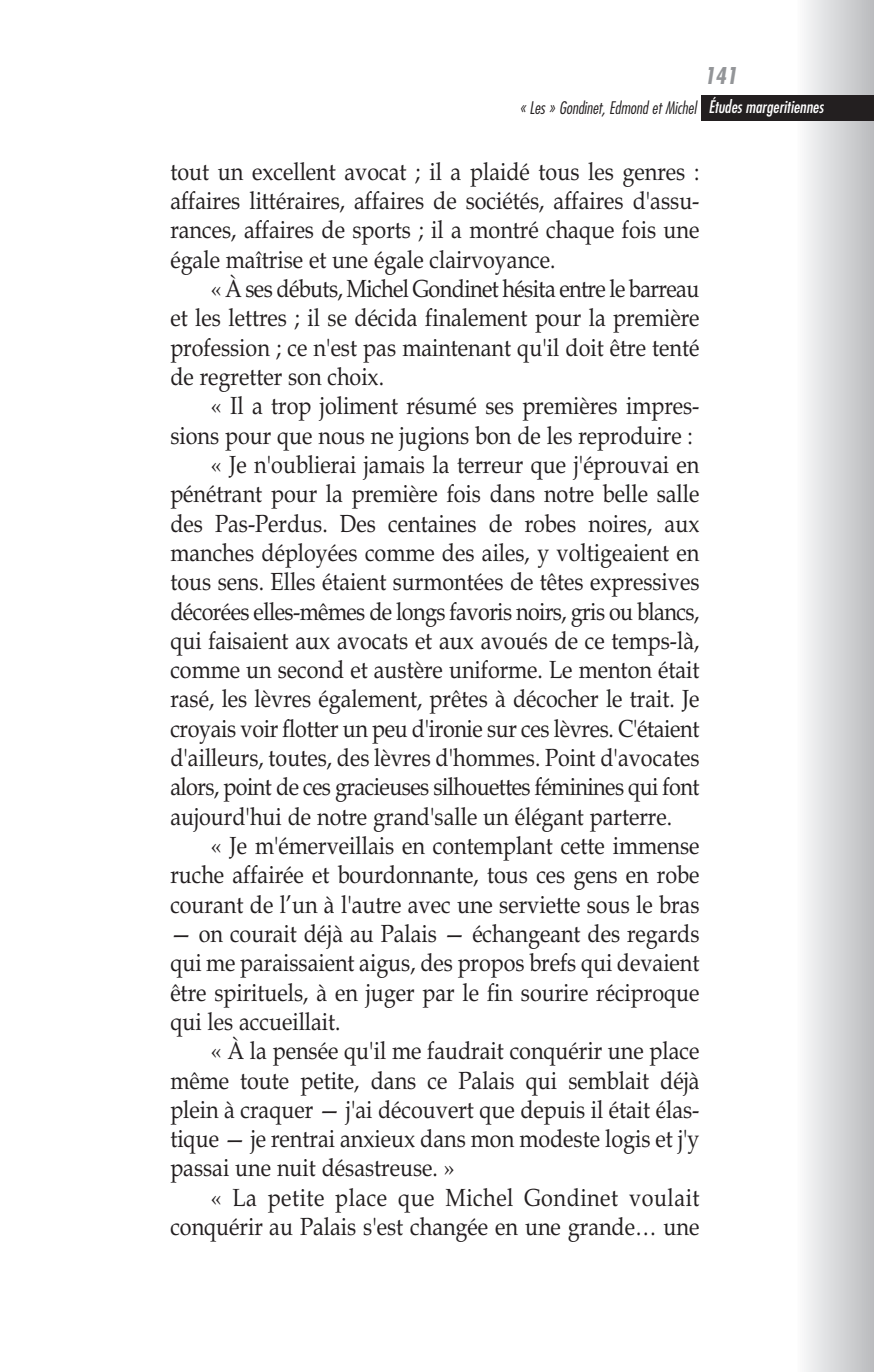
<style>
.page{position:relative;width:874px;height:1372px;background:#fff}
.page>*{position:absolute;margin:0;border:0;box-sizing:border-box;transform-origin:0 0}
.t1{font:24.75px/29.2px "Book Antiqua";color:#231f20;text-align:justify;scale:.87 1}
.t2{font:24.75px "Book Antiqua";letter-spacing:-.025em;color:#231f20;scale:.87 1}
.t3{font:italic 700 condensed 22.5px "Futura";color:#939598}
.t4{font:italic 300 condensed 16.88px "Futura";color:#231f20}
.s1{font-weight:400;color:#fff}
</style>
<div class="page">
<div style="left:797px;top:0;width:77px;height:1371px;background:linear-gradient(to right,#fbfbfc,#b9bbbd)"></div>
<div style="left:702px;top:96px;width:172px;height:25px;background:#231f20"></div>
<p class="t3" style="left:704px;top:66px;width:35px">141</p>
<p class="t4" style="left:519px;top:100px;width:305px">« Les » Gondinet, Edmond et Michel <span class="s1">Études margeritiennes</span></p>
<p class="t1" style="left:170px;top:157px;width:610px">tout un excellent avocat ; il a plaidé tous les genres : affaires littéraires, affaires de sociétés, affaires d'assu&shy;rances, affaires de sports ; il a montré chaque fois une égale maîtrise et une égale clairvoyance.</p>
<p class="t1" style="left:170px;top:274px;width:610px;text-indent:40px">« À ses débuts, Michel Gondinet hésita entre le barreau et les lettres ; il se décida finalement pour la première profession ; ce n'est pas maintenant qu'il doit être tenté de regretter son choix.</p>
<p class="t1" style="left:211px;top:391px;width:563px">« Il a trop joliment résumé ses premières impres-</p>
<p class="t1" style="left:170px;top:420px;width:602px">sions pour que nous ne jugions bon de les reproduire :</p>
<p class="t1" style="left:211px;top:450px;width:563px">« Je n'oublierai jamais la terreur que j'éprouvai en</p>
<p class="t1" style="left:170px;top:479px;width:610px">pénétrant pour la première fois dans notre belle salle</p>
<p class="t1" style="left:170px;top:508px;width:610px">des Pas-Perdus. Des centaines de robes noires, aux</p>
<p class="t1" style="left:170px;top:537px;width:610px">manches déployées comme des ailes, y voltigeaient en</p>
<p class="t1" style="left:170px;top:567px;width:610px">tous sens. Elles étaient surmontées de têtes expressives</p>
<p class="t2" style="left:170px;top:596px;width:610px">décorées elles-mêmes de longs favoris noirs, gris ou blancs,</p>
<p class="t1" style="left:170px;top:625px;width:610px">qui faisaient aux avocats et aux avoués de ce temps-là,</p>
<p class="t1" style="left:170px;top:655px;width:610px">comme un second et austère uniforme. Le menton était</p>
<p class="t1" style="left:170px;top:684px;width:610px">rasé, les lèvres également, prêtes à décocher le trait. Je</p>
<p class="t1" style="left:170px;top:713px;width:610px">croyais voir flotter un peu d'ironie sur ces lèvres. C'étaient</p>
<p class="t1" style="left:170px;top:743px;width:610px">d'ailleurs, toutes, des lèvres d'hommes. Point d'avocates</p>
<p class="t2" style="left:170px;top:772px;width:610px">alors, point de ces gracieuses silhouettes féminines qui font</p>
<p class="t1" style="left:170px;top:801px;width:578px">aujourd'hui de notre grand'salle un élégant parterre.</p>
<p class="t1" style="left:211px;top:830px;width:563px">« Je m'émerveillais en contemplant cette immense</p>
<p class="t1" style="left:170px;top:860px;width:610px">ruche affairée et bourdonnante, tous ces gens en robe</p>
<p class="t1" style="left:170px;top:889px;width:610px">courant de l’un à l'autre avec une serviette sous le bras</p>
<p class="t1" style="left:170px;top:918px;width:610px">— on courait déjà au Palais — échangeant des regards qui me paraissaient aigus, des propos brefs qui devaient être spirituels, à en juger par le fin sourire réciproque qui les accueillait.</p>
<p class="t1" style="left:170px;top:1036px;width:610px;text-indent:40px">« À la pensée qu'il me faudrait conquérir une place même toute petite, dans ce Palais qui semblait déjà plein à craquer — j'ai découvert que depuis il était élas&shy;tique — je rentrai anxieux dans mon modeste logis et j'y passai une nuit désastreuse. »</p>
<p class="t1" style="left:170px;top:1182px;width:610px;text-align:right">« La petite place que Michel Gondinet voulait conquérir au Palais s'est changée en une grande… une</p>
</div>
